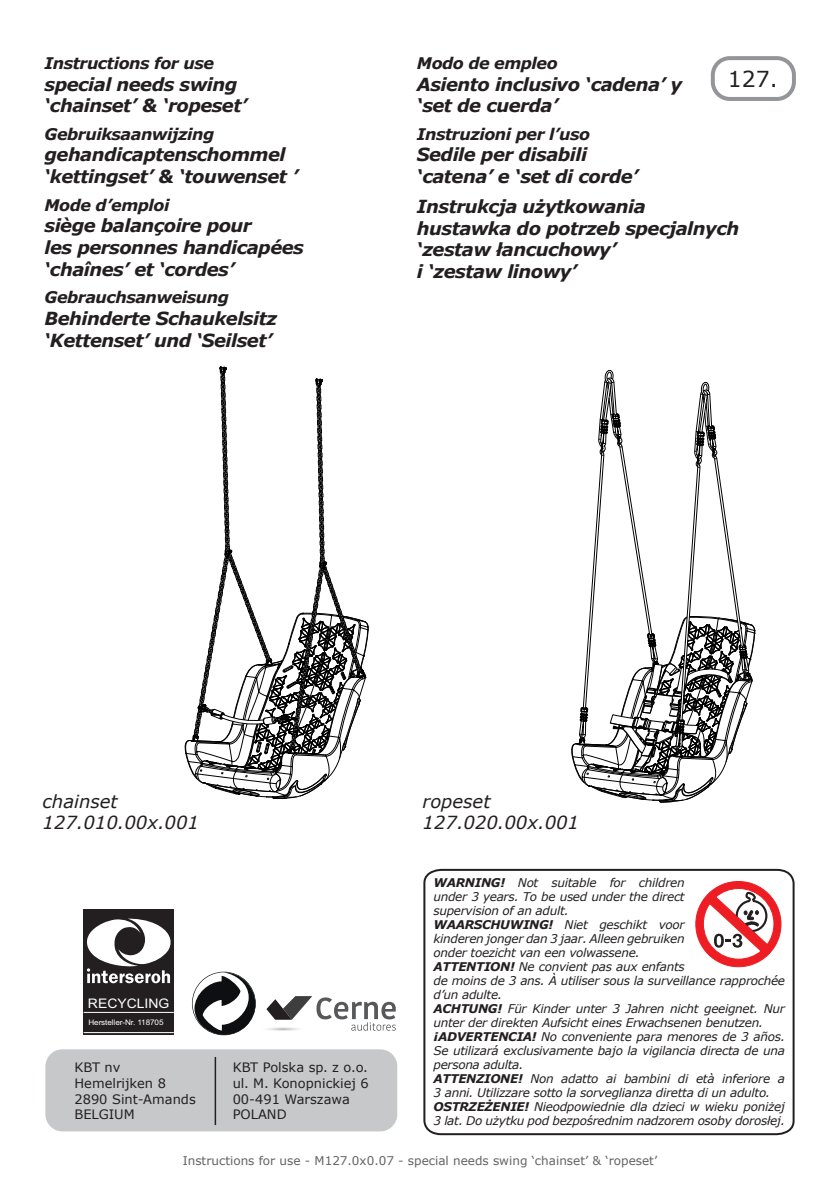
<style>
.page{position:relative;width:840px;height:1191px;background:#fff}
.page>*{position:absolute;margin:0;border:0;box-sizing:border-box;transform-origin:0 0}
.type_designation{font:22px "Verdana";color:#231f20}
.titel_cover_descript{font:italic 700 18px/21.6px "Verdana";letter-spacing:-.03em;color:#231f20}
.titel_cover_descript-2{font:italic 18px "Verdana";color:#231f20}
.titel_cover__instruc{font:italic 700 16px "Verdana";letter-spacing:-.03em;color:#231f20}
.t1{font:13.2px "Arial";color:#fff;scale:1.06 1}
.KBT{font:13px "Verdana";color:#231f20}
.waarschuwingstekst{font:italic 12px/14px "Verdana";letter-spacing:-.025em;color:#231f20}
.name_manual{font:12px "Verdana";color:#636366}
.t2{font:7.6px "Arial";letter-spacing:-.01em;color:#fff;scale:1.06 1}
.s1{font-weight:700}
</style>
<div class="page">
<div style="left:710px;top:56px;width:85px;height:45px;border:4px solid #939598;border-radius:17px"></div>
<svg style="left:185px;top:366px;width:183px;height:433px"></svg>
<svg style="left:571px;top:370px;width:183px;height:433px"></svg>
<svg style="left:423px;top:868px;width:372px;height:268px"></svg>
<div style="left:695px;top:881px;width:85px;height:85px;background:#ee1d23;border-radius:50%"></div>
<svg style="left:702px;top:888px;width:72px;height:71px"></svg>
<svg style="left:192px;top:971px;width:63px;height:64px"></svg>
<div style="left:84px;top:909px;width:90px;height:125px;background:#231f20"></div>
<svg style="left:84px;top:1033px;width:89px;height:2px"></svg>
<hr style="left:84px;top:1012px;width:90px;height:1px;background:#fff">
<hr style="left:84px;top:1032px;width:90px;height:1px;background:#fff">
<svg style="left:87px;top:918px;width:84px;height:65px"></svg>
<div style="left:45px;top:1049px;width:352px;height:82px;background:#c7c8ca;border-radius:17px"></div>
<hr style="left:214px;top:1057px;width:2px;height:68px;background:#231f20">
<img style="left:249px;top:1024px;width:45px;height:9px">
<svg style="left:266px;top:996px;width:129px;height:34px"></svg>
<p class="titel_cover__instruc" style="left:45px;top:52px;width:171px">Instructions for use</p>
<p class="titel_cover_descript" style="left:45px;top:73px;width:204px">special needs swing ‘chainset’ &amp; ‘ropeset’</p>
<p class="titel_cover__instruc" style="left:45px;top:123px;width:171px">Gebruiksaanwijzing</p>
<p class="titel_cover_descript" style="left:45px;top:144px;width:255px">gehandicaptenschommel ‘kettingset’ &amp; ‘touwenset ’</p>
<p class="titel_cover__instruc" style="left:45px;top:194px;width:126px">Mode d’emploi</p>
<p class="titel_cover_descript" style="left:45px;top:215px;width:261px">siège balançoire pour<br>les personnes handicapées ‘chaînes’ et ‘cordes’</p>
<p class="titel_cover__instruc" style="left:45px;top:286px;width:186px">Gebrauchsanweisung</p>
<p class="titel_cover_descript" style="left:45px;top:307px;width:234px">Behinderte Schaukelsitz ‘Kettenset’ und ‘Seilset’</p>
<p class="titel_cover__instruc" style="left:417px;top:52px;width:142px">Modo de empleo</p>
<p class="titel_cover_descript" style="left:417px;top:73px;width:267px">Asiento inclusivo ‘cadena’ y ‘set de cuerda’</p>
<p class="titel_cover__instruc" style="left:417px;top:123px;width:174px">Instruzioni per l’uso</p>
<p class="titel_cover_descript" style="left:417px;top:144px;width:223px">Sedile per disabili ‘catena’ e ‘set di corde’</p>
<p class="titel_cover_descript" style="left:417px;top:195px;width:230px">Instrukcja użytkowania</p>
<p class="titel_cover_descript" style="left:417px;top:217px;width:323px">hustawka do potrzeb specjalnych ‘zestaw łancuchowy’<br>i ‘zestaw linowy’</p>
<p class="type_designation" style="left:727px;top:64px;width:51px">127.</p>
<p class="titel_cover_descript-2" style="left:43px;top:789px;width:77px">chainset</p>
<p class="titel_cover_descript-2" style="left:43px;top:810px;width:158px">127.010.00x.001</p>
<p class="t1" style="left:88px;top:994px;width:78px">RECYCLING</p>
<p class="t2" style="left:88px;top:1017px;width:72px">Hersteller-Nr. 118705</p>
<p class="KBT" style="left:74px;top:1058px;width:47px">KBT nv</p>
<p class="KBT" style="left:74px;top:1074px;width:93px">Hemelrijken 8</p>
<p class="KBT" style="left:74px;top:1089px;width:123px">2890 Sint-Amands</p>
<p class="KBT" style="left:74px;top:1105px;width:62px">BELGIUM</p>
<p class="KBT" style="left:232px;top:1058px;width:137px">KBT Polska sp. z o.o.</p>
<p class="KBT" style="left:232px;top:1074px;width:138px">ul. M. Konopnickiej 6</p>
<p class="KBT" style="left:232px;top:1089px;width:119px">00-491 Warszawa</p>
<p class="KBT" style="left:232px;top:1105px;width:55px">POLAND</p>
<p class="titel_cover_descript-2" style="left:422px;top:789px;width:69px">ropeset</p>
<p class="titel_cover_descript-2" style="left:422px;top:810px;width:158px">127.020.00x.001</p>
<p class="waarschuwingstekst" style="left:433px;top:875px;width:252px;text-align:justify"><span class="s1">WARNING!</span> Not suitable for children under 3 years. To be used under the direct supervision of an adult.</p>
<p class="waarschuwingstekst" style="left:433px;top:917px;width:252px;text-align:justify"><span class="s1">WAARSCHUWING!</span> Niet geschikt voor kinderen jonger dan 3 jaar. Alleen gebruiken onder toezicht van een volwassene.</p>
<p class="waarschuwingstekst" style="left:433px;top:959px;width:353px"><span class="s1">ATTENTION!</span> Ne convient pas aux enfants<br>de moins de 3 ans. À utiliser sous la surveillance rapprochée d’un adulte.</p>
<p class="waarschuwingstekst" style="left:433px;top:1001px;width:353px"><span class="s1">ACHTUNG!</span> Für Kinder unter 3 Jahren nicht geeignet. Nur unter der direkten Aufsicht eines Erwachsenen benutzen.</p>
<p class="waarschuwingstekst" style="left:433px;top:1029px;width:353px;text-align:justify"><span class="s1">¡ADVERTENCIA!</span> No conveniente para menores de 3 años.<br>Se utilizará exclusivamente bajo la vigilancia directa de una persona adulta.</p>
<p class="waarschuwingstekst" style="left:433px;top:1071px;width:353px"><span class="s1">ATTENZIONE!</span> Non adatto ai bambini di età inferiore a<br>3 anni. Utilizzare sotto la sorveglianza diretta di un adulto.</p>
<p class="waarschuwingstekst" style="left:433px;top:1099px;width:353px"><span class="s1">OSTRZEŻENIE!</span> Nieodpowiednie dla dzieci w wieku poniżej<br>3 lat. Do użytku pod bezpośrednim nadzorem osoby dorosłej.</p>
<p class="name_manual" style="left:182px;top:1152px;width:476px">Instructions for use - M127.0x0.07 - special needs swing ‘chainset’ &amp; ‘ropeset’</p>
</div>
